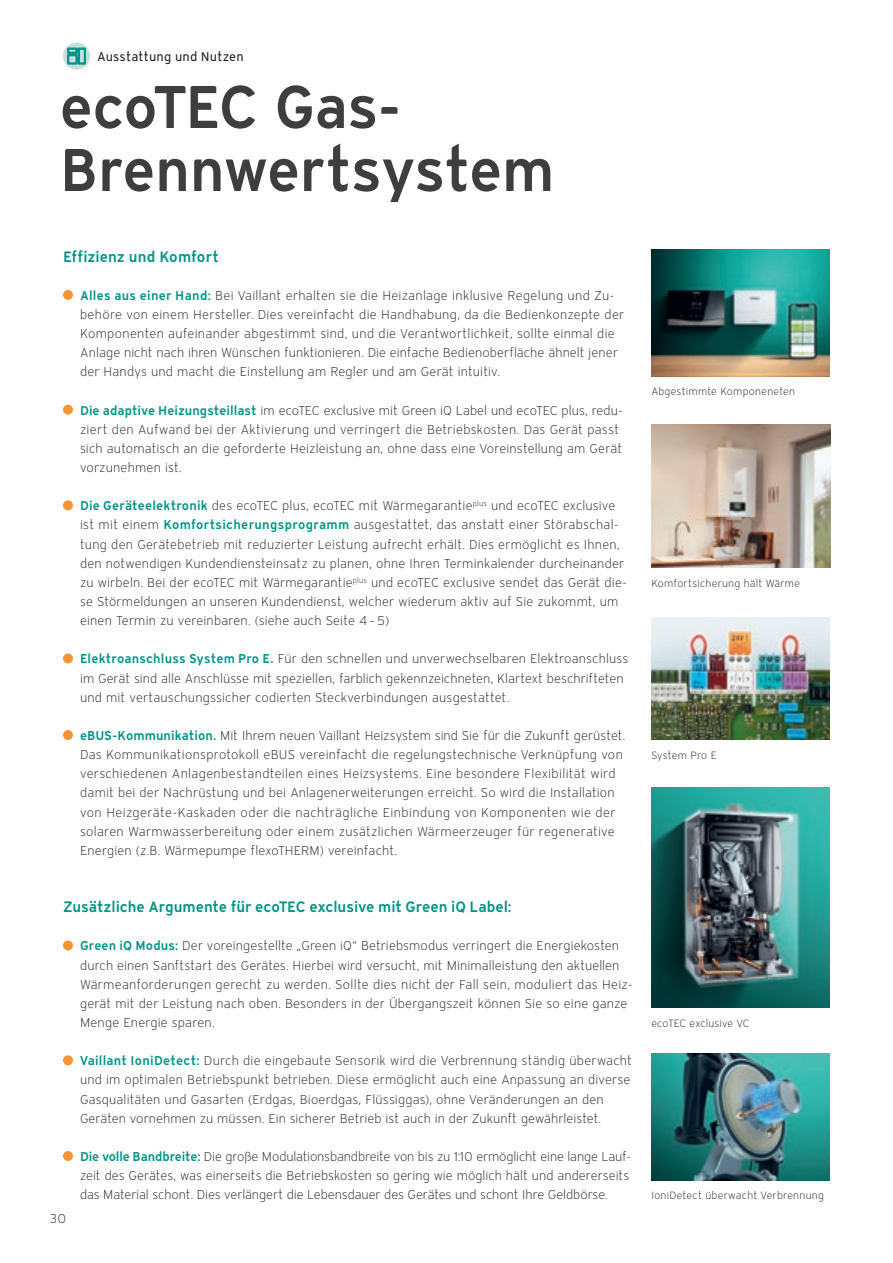
<style>
.page{position:relative;width:893px;height:1263px;background:#fff}
.page>*{position:absolute;margin:0;border:0;box-sizing:border-box;transform-origin:0 0}
.t1{font:600 60px/63px "Vaillant 16";letter-spacing:-.015em;color:#3e3e3f}
.t2{font:600 15px "Vaillant 16";letter-spacing:-.005em;color:#009385}
.t3{font:300 12.75px/19.2px "Vaillant 16";letter-spacing:.01em;color:#231f20}
.t4{font:12.75px "Vaillant 16";letter-spacing:.01em;color:#231f20}
.t5{font:300 10.5px "Vaillant 16";letter-spacing:.02em;color:#231f20}
.s1{font-weight:600;color:#009385}
</style>
<div class="page">
<svg style="left:63px;top:43px;width:27px;height:27px"></svg>
<svg style="left:67px;top:48px;width:19px;height:16px"></svg>
<div style="left:63px;top:290px;width:10px;height:10px;background:#f79332;border-radius:50%"></div>
<div style="left:63px;top:405px;width:10px;height:10px;background:#f79332;border-radius:50%"></div>
<div style="left:63px;top:500px;width:10px;height:10px;background:#f79332;border-radius:50%"></div>
<div style="left:63px;top:653px;width:10px;height:10px;background:#f79332;border-radius:50%"></div>
<div style="left:63px;top:730px;width:10px;height:10px;background:#f79332;border-radius:50%"></div>
<div style="left:63px;top:940px;width:10px;height:10px;background:#f79332;border-radius:50%"></div>
<div style="left:63px;top:1055px;width:10px;height:10px;background:#f79332;border-radius:50%"></div>
<div style="left:63px;top:1151px;width:10px;height:10px;background:#f79332;border-radius:50%"></div>
<img style="left:651px;top:617px;width:178px;height:123px">
<img style="left:651px;top:250px;width:178px;height:126px">
<img style="left:651px;top:424px;width:180px;height:144px">
<img style="left:651px;top:787px;width:178px;height:221px">
<img style="left:651px;top:1053px;width:178px;height:127px">
<p class="t4" style="left:97px;top:49px;width:148px">Ausstattung und Nutzen</p>
<h1 class="t1" style="left:60px;top:73px;width:496px">ecoTEC Gas-<br>Brennwertsystem</h1>
<p class="t2" style="left:63px;top:246px;width:158px">Effizienz und Komfort</p>
<p class="t3" style="left:80px;top:286px;width:546px"><span class="s1">Alles aus einer Hand:</span> Bei Vaillant erhalten sie die Heizanlage inklusive Regelung und Zu&shy;behöre von einem Hersteller. Dies vereinfacht die Handhabung, da die Bedienkonzepte der Komponenten aufeinander abgestimmt sind, und die Verantwortlichkeit, sollte einmal die Anlage nicht nach ihren Wünschen funktionieren. Die einfache Bedienoberfläche ähnelt jener der Handys und macht die Einstellung am Regler und am Gerät intuitiv.</p>
<p class="t3" style="left:80px;top:400px;width:544px"><span class="s1">Die adaptive Heizungsteillast</span> im ecoTEC exclusive mit Green iQ Label und ecoTEC plus, redu&shy;ziert den Aufwand bei der Aktivierung und verringert die Betriebskosten. Das Gerät passt sich automatisch an die geforderte Heizleistung an, ohne dass eine Voreinstellung am Gerät vorzunehmen ist.</p>
<p class="t3" style="left:80px;top:496px;width:549px"><span class="s1">Die Geräteelektronik</span> des ecoTEC plus, ecoTEC mit Wärmegarantie<sup>plus</sup> und ecoTEC exclusive ist mit einem <span class="s1">Komfortsicherungsprogramm</span> ausgestattet, das anstatt einer Störabschal&shy;tung den Gerätebetrieb mit reduzierter Leistung aufrecht erhält. Dies ermöglicht es Ihnen, den notwendigen Kundendiensteinsatz zu planen, ohne Ihren Terminkalender durcheinander zu wirbeln. Bei der ecoTEC mit Wärmegarantie<sup>plus</sup> und ecoTEC exclusive sendet das Gerät die&shy;se Störmeldungen an unseren Kundendienst, welcher wiederum aktiv auf Sie zukommt, um einen Termin zu vereinbaren. (siehe auch Seite 4–5)</p>
<p class="t3" style="left:80px;top:649px;width:550px"><span class="s1">Elektroanschluss System Pro E.</span> Für den schnellen und unverwechselbaren Elektroanschluss im Gerät sind alle Anschlüsse mit speziellen, farblich gekennzeichneten, Klartext beschrifteten und mit vertauschungssicher codierten Steckverbindungen ausgestattet.</p>
<p class="t3" style="left:80px;top:726px;width:547px"><span class="s1">eBUS-Kommunikation.</span> Mit Ihrem neuen Vaillant Heizsystem sind Sie für die Zukunft gerüstet.<br>Das Kommunikationsprotokoll eBUS vereinfacht die regelungstechnische Verknüpfung von verschiedenen Anlagenbestandteilen eines Heizsystems. Eine besondere Flexibilität wird damit bei der Nachrüstung und bei Anlagenerweiterungen erreicht. So wird die Installation von Heizgeräte-Kaskaden oder die nachträgliche Einbindung von Komponenten wie der solaren Warmwasserbereitung oder einem zusätzlichen Wärmeerzeuger für regenerative Energien (z.B. Wärmepumpe flexoTHERM) vereinfacht.</p>
<p class="t2" style="left:63px;top:897px;width:450px">Zusätzliche Argumente für ecoTEC exclusive mit Green iQ Label:</p>
<p class="t3" style="left:80px;top:936px;width:554px"><span class="s1">Green iQ Modus:</span> Der voreingestellte „Green iQ“ Betriebsmodus verringert die Energiekosten durch einen Sanftstart des Gerätes. Hierbei wird versucht, mit Minimalleistung den aktuellen Wärmeanforderungen gerecht zu werden. Sollte dies nicht der Fall sein, moduliert das Heiz&shy;gerät mit der Leistung nach oben. Besonders in der Übergangszeit können Sie so eine ganze Menge Energie sparen.</p>
<p class="t3" style="left:80px;top:1051px;width:553px"><span class="s1">Vaillant IoniDetect:</span> Durch die eingebaute Sensorik wird die Verbrennung ständig überwacht und im optimalen Betriebspunkt betrieben. Diese ermöglicht auch eine Anpassung an diverse Gasqualitäten und Gasarten (Erdgas, Bioerdgas, Flüssiggas), ohne Veränderungen an den Geräten vornehmen zu müssen. Ein sicherer Betrieb ist auch in der Zukunft gewährleistet.</p>
<p class="t3" style="left:80px;top:1147px;width:553px"><span class="s1">Die volle Bandbreite:</span> Die große Modulationsbandbreite von bis zu 1:10 ermöglicht eine lange Lauf&shy;zeit des Gerätes, was einerseits die Betriebskosten so gering wie möglich hält und andererseits das Material schont. Dies verlängert die Lebensdauer des Gerätes und schont Ihre Geldbörse.</p>
<p class="t3" style="left:50px;top:1209px;width:18px">30</p>
<p class="t5" style="left:651px;top:385px;width:145px">Abgestimmte Komponeneten</p>
<p class="t5" style="left:651px;top:576px;width:150px">Komfortsicherung hält Wärme</p>
<p class="t5" style="left:651px;top:749px;width:67px">System Pro E</p>
<p class="t5" style="left:651px;top:1016px;width:100px">ecoTEC exclusive VC</p>
<p class="t5" style="left:651px;top:1189px;width:174px">IoniDetect überwacht Verbrennung</p>
</div>
